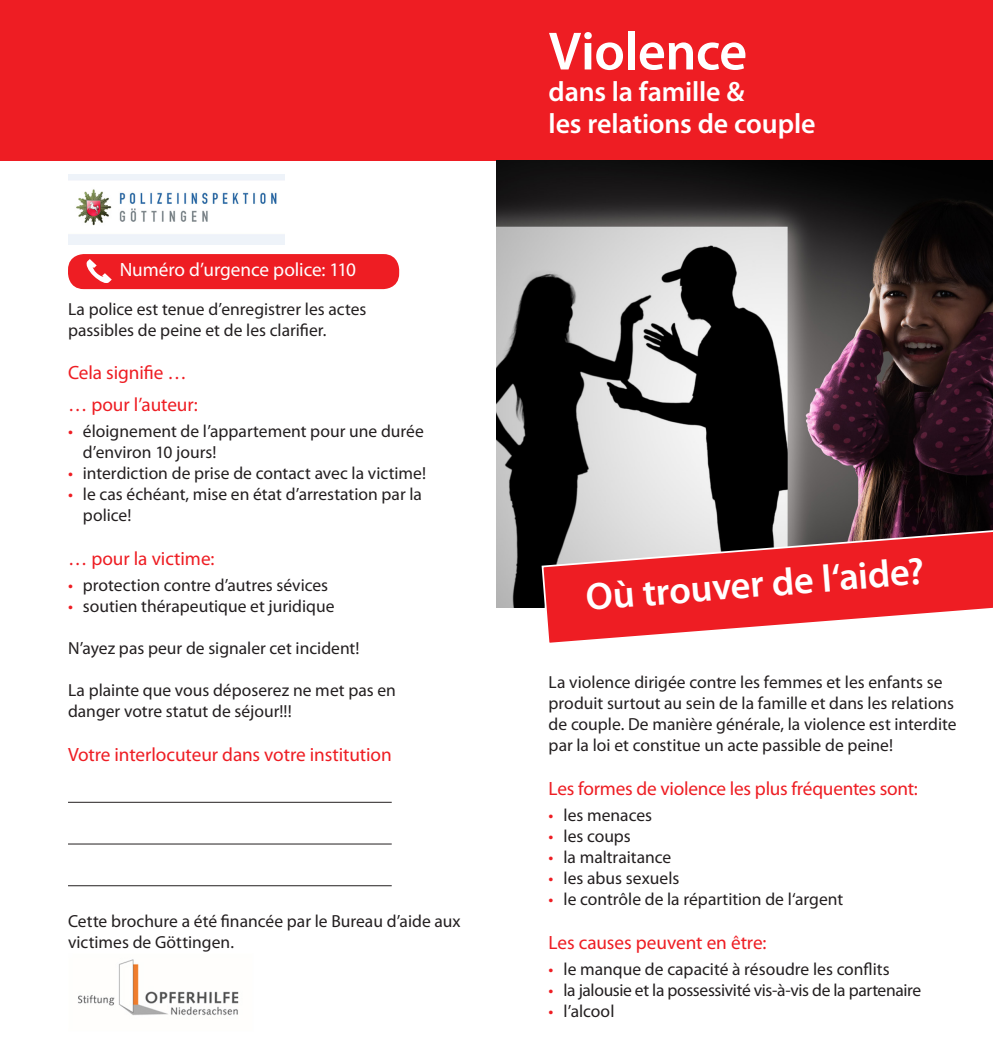
<style>
.page{position:relative;width:993px;height:1052px;background:#fff}
.page>*{position:absolute;margin:0;border:0;box-sizing:border-box;transform-origin:0 0}
.t1{font:600 54.25px "Myriad Pro";letter-spacing:-.01em;color:#fff}
.t2{font:600 38.5px "Myriad Pro";color:#fff}
.t3{font:600 28px/31.5px "Myriad Pro";letter-spacing:-.005em;color:#fff}
.t4{font:19.25px/31.2px "Myriad Pro";letter-spacing:-.005em;color:#ee1d23}
.t5{font:19.25px "Myriad Pro";letter-spacing:-.005em;color:#fff}
.t6{font:17.5px/21px "Myriad Pro";color:#231f20}
.t7{font:17.5px "Myriad Pro";letter-spacing:-.02em;color:#231f20}
.s1{color:#ee1d23}
</style>
<div class="page">
<div style="left:0;top:0;width:992px;height:160px;background:#ee1d23"></div>
<div style="left:68px;top:254px;width:331px;height:35px;background:#ee1d23;border-radius:16px"></div>
<svg style="left:86px;top:259px;width:26px;height:24px"></svg>
<hr style="left:68px;top:802px;width:323px;height:1px;background:#231f20">
<hr style="left:68px;top:843px;width:323px;height:1px;background:#231f20">
<hr style="left:68px;top:885px;width:323px;height:1px;background:#231f20">
<img style="left:78px;top:959px;width:161px;height:57px">
<img style="left:496px;top:160px;width:496px;height:447px">
<svg style="left:540px;top:501px;width:452px;height:142px;background:#c7585b"></svg>
<img style="left:68px;top:175px;width:216px;height:69px">
<p class="t5" style="left:120px;top:258px;width:238px">Numéro d’urgence police: 110</p>
<p class="t6" style="left:68px;top:299px;width:300px">La police est tenue d’enregistrer les actes passibles de peine et de les clarifier.</p>
<p class="t4" style="left:68px;top:357px;width:131px">Cela signifie … … pour l’auteur:</p>
<p class="t6" style="left:83px;top:420px;width:342px;text-indent:-15px"><span class="s1">•</span> éloignement de l’appartement pour une durée d’environ 10 jours!</p>
<p class="t6" style="left:68px;top:462px;width:359px"><span class="s1">•</span> interdiction de prise de contact avec la victime!</p>
<p class="t6" style="left:83px;top:483px;width:340px;text-indent:-15px"><span class="s1">•</span> le cas échéant, mise en état d’arrestation par la police!</p>
<p class="t4" style="left:68px;top:542px;width:148px">… pour la victime:</p>
<p class="t6" style="left:68px;top:574px;width:261px"><span class="s1">•</span> protection contre d’autres sévices</p>
<p class="t6" style="left:68px;top:595px;width:268px"><span class="s1">•</span> soutien thérapeutique et juridique</p>
<p class="t6" style="left:68px;top:637px;width:293px">N’ayez pas peur de signaler cet incident!</p>
<p class="t6" style="left:68px;top:679px;width:329px">La plainte que vous déposerez ne met pas en danger votre statut de séjour!!!</p>
<p class="t4" style="left:68px;top:738px;width:325px">Votre interlocuteur dans votre institution</p>
<p class="t6" style="left:68px;top:910px;width:394px">Cette brochure a été financée par le Bureau d’aide aux victimes de Göttingen.</p>
<h1 class="t1" style="left:548px;top:17px;width:200px">Violence</h1>
<h3 class="t3" style="left:548px;top:75px;width:268px">dans la famille &amp;<br>les relations de couple</h3>
<h2 class="t2" style="left:584px;top:571px;width:341px;rotate:-4deg">Où trouver de l‘aide?</h2>
<p class="t6" style="left:548px;top:671px;width:409px">La violence dirigée contre les femmes et les enfants se produit surtout au sein de la famille et dans les relations de couple. De manière générale, la violence est interdite par la loi et constitue un acte passible de peine!</p>
<p class="t4" style="left:548px;top:773px;width:370px">Les formes de violence les plus fréquentes sont:</p>
<p class="t6" style="left:548px;top:804px;width:105px"><span class="s1">•</span> les menaces</p>
<p class="t6" style="left:548px;top:825px;width:84px"><span class="s1">•</span> les coups</p>
<p class="t6" style="left:548px;top:846px;width:124px"><span class="s1">•</span> la maltraitance</p>
<p class="t6" style="left:548px;top:867px;width:132px"><span class="s1">•</span> les abus sexuels</p>
<p class="t6" style="left:548px;top:888px;width:296px"><span class="s1">•</span> le contrôle de la répartition de l‘argent</p>
<p class="t4" style="left:548px;top:927px;width:219px">Les causes peuvent en être:</p>
<p class="t6" style="left:548px;top:958px;width:342px"><span class="s1">•</span> le manque de capacité à résoudre les conflits</p>
<p class="t7" style="left:548px;top:979px;width:374px"><span class="s1">•</span> la jalousie et la possessivité vis-à-vis de la partenaire</p>
<p class="t6" style="left:548px;top:1000px;width:67px"><span class="s1">•</span> l’alcool</p>
</div>
